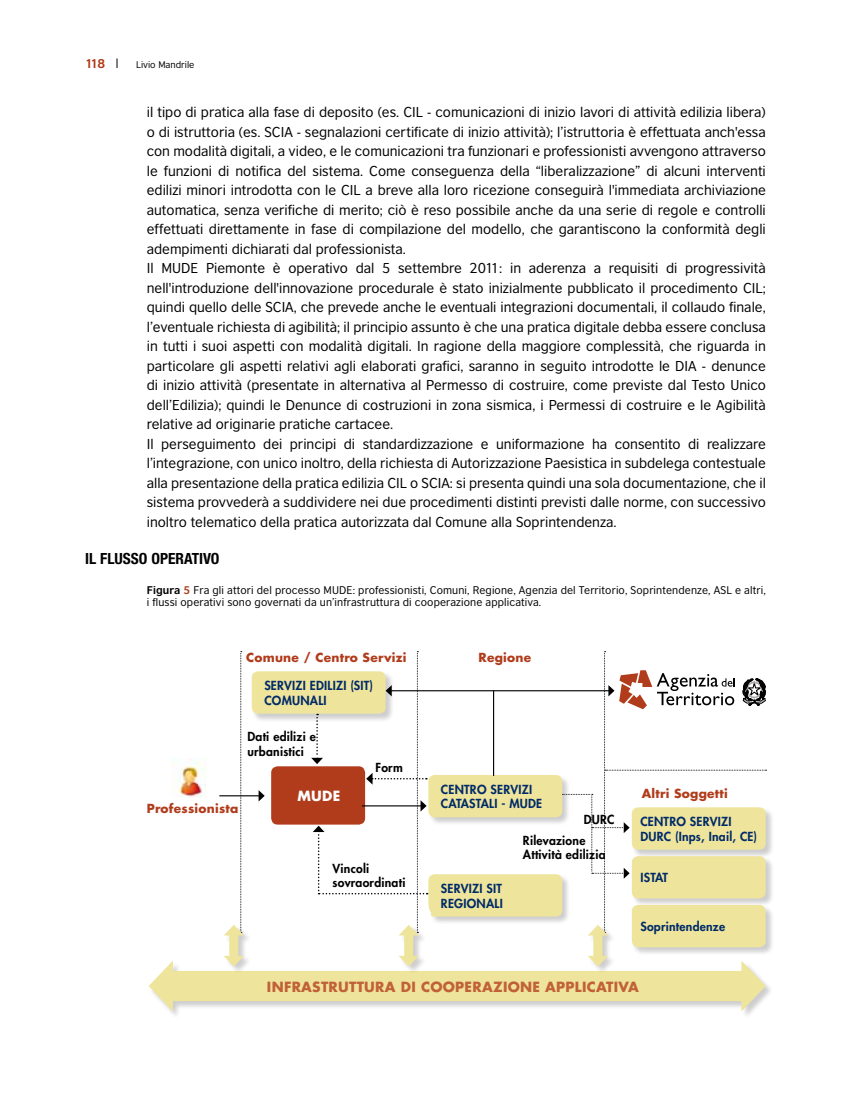
<style>
.page{position:relative;width:851px;height:1106px;background:#fff}
.page>*{position:absolute;margin:0;border:0;box-sizing:border-box;transform-origin:0 0}
.t1{font:16.5px "NH77";color:#000}
.t2{font:700 13.65px "Futura";letter-spacing:.02em;color:#c06138}
.t3{font:700 13.65px "Futura";color:#fff}
.t4{font:13.5px/19.5px "British Council Sans";color:#000}
.t5{font:800 12.15px/14.5px "Futura";letter-spacing:.02em;color:#002b68}
.t6{font:800 12.15px/14.5px "Futura";letter-spacing:.02em;color:#000}
.t7{font:700 12.15px "Futura";letter-spacing:.02em;color:#b13c1b}
.t8{font:700 12px "British Council Sans";color:#b13c1b}
.t9{font:10.5px/12px "British Council Sans";letter-spacing:.01em;color:#000}
.t10{font:9.15px "British Council Sans";color:#000}
.s1{font-weight:700}
.s2{font-weight:700;color:#b13c1b}
</style>
<div class="page">
<div style="left:631px;top:807px;width:143px;height:51px;background:#000;opacity:.2"></div>
<div style="left:631px;top:855px;width:143px;height:52px;background:#000;opacity:.2"></div>
<div style="left:631px;top:904px;width:143px;height:51px;background:#000;opacity:.2"></div>
<svg style="left:149px;top:651px;width:617px;height:360px"></svg>
<p class="t8" style="left:85px;top:56px;width:21px">118</p>
<p class="t10" style="left:136px;top:59px;width:60px">Livio Mandrile</p>
<p class="t4" style="left:147px;top:102px;width:620px">il tipo di pratica alla fase di deposito (es. CIL - comunicazioni di inizio lavori di attività edilizia libera) o di istruttoria (es. SCIA - segnalazioni certificate di inizio attività); l’istruttoria è effettuata anch'essa con modalità digitali, a video, e le comunicazioni tra funzionari e professionisti avvengono attraverso le funzioni di notifica del sistema. Come conseguenza della “liberalizzazione” di alcuni interventi edilizi minori introdotta con le CIL a breve alla loro ricezione conseguirà l'immediata archiviazione automatica, senza verifiche di merito; ciò è reso possibile anche da una serie di regole e controlli effettuati direttamente in fase di compilazione del modello, che garantiscono la conformità degli adempimenti dichiarati dal professionista.<br>Il MUDE Piemonte è operativo dal 5 settembre 2011: in aderenza a requisiti di progressività nell'introduzione dell'innovazione procedurale è stato inizialmente pubblicato il procedimento CIL; quindi quello delle SCIA, che prevede anche le eventuali integrazioni documentali, il collaudo finale, l’eventuale richiesta di agibilità; il principio assunto è che una pratica digitale debba essere conclusa in tutti i suoi aspetti con modalità digitali. In ragione della maggiore complessità, che riguarda in particolare gli aspetti relativi agli elaborati grafici, saranno in seguito introdotte le DIA - denunce di inizio attività (presentate in alternativa al Permesso di costruire, come previste dal Testo Unico dell’Edilizia); quindi le Denunce di costruzioni in zona sismica, i Permessi di costruire e le Agibilità relative ad originarie pratiche cartacee.<br>Il perseguimento dei principi di standardizzazione e uniformazione ha consentito di realizzare l’integrazione, con unico inoltro, della richiesta di Autorizzazione Paesistica in subdelega contestuale alla presentazione della pratica edilizia CIL o SCIA: si presenta quindi una sola documentazione, che il sistema provvederà a suddividere nei due procedimenti distinti previsti dalle norme, con successivo inoltro telematico della pratica autorizzata dal Comune alla Soprintendenza.</p>
<p class="t1" style="left:85px;top:548px;width:136px">IL FLUSSO OPERATIVO</p>
<p class="t9" style="left:147px;top:584px;width:620px"><span class="s1">Figura</span> <span class="s2">5</span> Fra gli attori del processo MUDE: professionisti, Comuni, Regione, Agenzia del Territorio, Soprintendenze, ASL e altri, i flussi operativi sono governati da un’infrastruttura di cooperazione applicativa.</p>
<p class="t7" style="left:246px;top:648px;width:162px">Comune / Centro Servizi</p>
<p class="t5" style="left:264px;top:678px;width:110px">SERVIZI EDILIZI (SIT)<br>COMUNALI</p>
<p class="t6" style="left:247px;top:729px;width:70px">Dati edilizi e urbanistici</p>
<p class="t7" style="left:147px;top:799px;width:93px">Professionista</p>
<p class="t3" style="left:297px;top:786px;width:44px">MUDE</p>
<p class="t6" style="left:375px;top:759px;width:29px">Form</p>
<p class="t6" style="left:332px;top:860px;width:74px">Vincoli sovraordinati</p>
<p class="t7" style="left:478px;top:648px;width:54px">Regione</p>
<p class="t5" style="left:441px;top:781px;width:103px">CENTRO SERVIZI<br>CATASTALI - MUDE</p>
<p class="t6" style="left:583px;top:812px;width:32px">DURC</p>
<p class="t5" style="left:441px;top:881px;width:63px">SERVIZI SIT<br>REGIONALI</p>
<p class="t6" style="left:523px;top:832px;width:84px">Rilevazione<br>Attività edilizia</p>
<p class="t7" style="left:641px;top:784px;width:88px">Altri Soggetti</p>
<p class="t5" style="left:640px;top:814px;width:118px">CENTRO SERVIZI<br>DURC (Inps, Inail, CE)</p>
<p class="t5" style="left:640px;top:870px;width:29px">ISTAT</p>
<p class="t5" style="left:640px;top:919px;width:86px">Soprintendenze</p>
<p class="t2" style="left:267px;top:976px;width:373px">INFRASTRUTTURA DI COOPERAZIONE APPLICATIVA</p>
</div>
